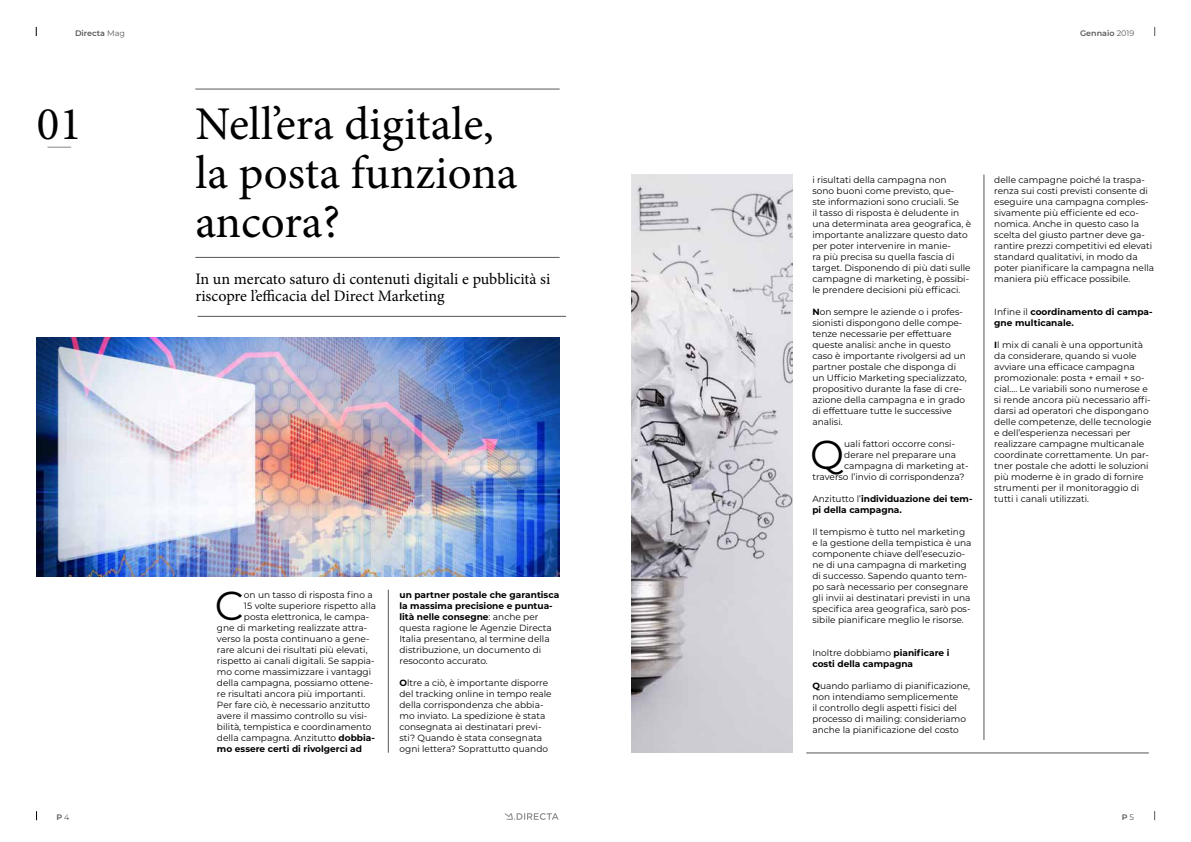
<style>
.page{position:relative;width:1191px;height:842px;background:#fff}
.page>*{position:absolute;margin:0;border:0;box-sizing:border-box;transform-origin:0 0}
.t1{font:47px/49px "Minion Pro";color:#000}
.t2{font:40.4px "Montserrat";color:#000}
.t3{font:16px/17px "Minion Pro";color:#000}
.t4{font:9px/11px "Montserrat";color:#000}
.t5{font:700 9px/11px "Montserrat";color:#000}
.t6{font:600 8px "Montserrat";color:#575756}
.s1{font-weight:400}
.s2{font-weight:700}
</style>
<div class="page">
<svg style="left:504px;top:813px;width:54px;height:7px"></svg>
<hr style="left:195px;top:89px;width:364px;height:1px;background:#575756">
<hr style="left:195px;top:257px;width:364px;height:1px;background:#575756">
<svg style="left:48px;top:147px;width:23px;height:1px"></svg>
<hr style="left:388px;top:590px;width:1px;height:163px;background:#575756">
<hr style="left:197px;top:316px;width:369px;height:1px;background:#575756">
<img style="left:36px;top:337px;width:523px;height:240px">
<hr style="left:983px;top:175px;width:1px;height:565px;background:#575756">
<img style="left:631px;top:175px;width:161px;height:578px">
<hr style="left:806px;top:753px;width:342px;height:1px;background:#575756">
<p class="t6" style="left:75px;top:27px;width:52px">Directa <span class="s1">Mag</span></p>
<p class="t6" style="left:1080px;top:27px;width:56px">Gennaio <span class="s1">2019</span></p>
<h1 class="t1" style="left:37px;top:100px;width:47px">01</h1>
<h1 class="t1" style="left:195px;top:100px;width:324px">Nell’era digitale, la posta funziona ancora?</h1>
<h3 class="t3" style="left:195px;top:271px;width:356px">In un mercato saturo di contenuti digitali e pubblicità si riscopre l’efficacia del Direct Marketing</h3>
<h2 class="t2" style="left:215px;top:578px;width:31px">C</h2>
<p class="t4" style="left:244px;top:589px;width:130px">on un tasso di risposta fino a</p>
<p class="t4" style="left:244px;top:600px;width:134px">15 volte superiore rispetto alla</p>
<p class="t4" style="left:244px;top:611px;width:127px">posta elettronica, le campa-</p>
<p class="t4" style="left:217px;top:622px;width:152px">gne di marketing realizzate attra-</p>
<p class="t4" style="left:217px;top:633px;width:154px">verso la posta continuano a gene-</p>
<p class="t4" style="left:217px;top:644px;width:152px">rare alcuni dei risultati più elevati,</p>
<p class="t4" style="left:217px;top:655px;width:159px">rispetto ai canali digitali. Se sappia-</p>
<p class="t4" style="left:217px;top:666px;width:156px">mo come massimizzare i vantaggi</p>
<p class="t4" style="left:217px;top:677px;width:158px">della campagna, possiamo ottene-</p>
<p class="t4" style="left:217px;top:688px;width:150px">re risultati ancora più importanti.</p>
<p class="t4" style="left:217px;top:699px;width:155px">Per fare ciò, è necessario anzitutto</p>
<p class="t4" style="left:217px;top:710px;width:152px">avere il massimo controllo su visi-</p>
<p class="t4" style="left:217px;top:721px;width:156px">bilità, tempistica e coordinamento</p>
<p class="t4" style="left:217px;top:732px;width:159px">della campagna. Anzitutto <span class="s2">dobbia-</span></p>
<p class="t5" style="left:217px;top:743px;width:147px">mo essere certi di rivolgerci ad</p>
<p class="t4" style="left:399px;top:589px;width:161px"><span class="s2">un partner postale che garantisca la massima precisione e puntua&shy;lità nelle consegne</span>: anche per questa ragione le Agenzie Directa<br>Italia presentano, al termine della distribuzione, un documento di resoconto accurato.</p>
<p class="t4" style="left:399px;top:677px;width:154px"><span class="s2">O</span>ltre a ciò, è importante disporre del tracking online in tempo reale della corrispondenza che abbia&shy;mo inviato. La spedizione è stata consegnata ai destinatari previ&shy;sti? Quando è stata consegnata ogni lettera? Soprattutto quando</p>
<p class="t4" style="left:812px;top:174px;width:160px">i risultati della campagna non<br>sono buoni come previsto, que-<br>ste informazioni sono cruciali. Se<br>il tasso di risposta è deludente in una determinata area geografica, è importante analizzare questo dato per poter intervenire in manie-<br>ra più precisa su quella fascia di target. Disponendo di più dati sulle campagne di marketing, è possibi&shy;le prendere decisioni più efficaci.</p>
<p class="t4" style="left:812px;top:306px;width:156px"><span class="s2">N</span>on sempre le aziende o i profes&shy;sionisti dispongono delle compe&shy;tenze necessarie per effettuare queste analisi: anche in questo caso è importante rivolgersi ad un partner postale che disponga di un Ufficio Marketing specializzato, propositivo durante la fase di cre&shy;azione della campagna e in grado di effettuare tutte le successive analisi.</p>
<h2 class="t2" style="left:810px;top:427px;width:35px">Q</h2>
<p class="t4" style="left:844px;top:438px;width:112px">uali fattori occorre consi-</p>
<p class="t4" style="left:844px;top:449px;width:113px">derare nel preparare una</p>
<p class="t4" style="left:844px;top:460px;width:126px">campagna di marketing at-</p>
<p class="t4" style="left:812px;top:471px;width:154px">traverso l’invio di corrispondenza?</p>
<p class="t5" style="left:812px;top:493px;width:162px"><span class="s1">Anzitutto l’</span>individuazione dei tem&shy;pi della campagna.</p>
<p class="t4" style="left:812px;top:526px;width:161px">Il tempismo è tutto nel marketing e la gestione della tempistica è una componente chiave dell’esecuzio&shy;ne di una campagna di marketing di successo. Sapendo quanto tem&shy;po sarà necessario per consegnare gli invii ai destinatari previsti in una specifica area geografica, sarò pos&shy;sibile pianificare meglio le risorse.</p>
<p class="t5" style="left:812px;top:647px;width:139px"><span class="s1">Inoltre dobbiamo</span> pianificare i costi della campagna</p>
<p class="t4" style="left:812px;top:680px;width:159px"><span class="s2">Q</span>uando parliamo di pianificazione, non intendiamo semplicemente<br>il controllo degli aspetti fisici del processo di mailing: consideriamo anche la pianificazione del costo</p>
<p class="t4" style="left:994px;top:174px;width:161px">delle campagne poiché la traspa&shy;renza sui costi previsti consente di eseguire una campagna comples&shy;sivamente più efficiente ed eco&shy;nomica. Anche in questo caso la scelta del giusto partner deve ga&shy;rantire prezzi competitivi ed elevati standard qualitativi, in modo da poter pianificare la campagna nella maniera più efficace possibile.</p>
<p class="t5" style="left:994px;top:306px;width:160px"><span class="s1">Infine il</span> coordinamento di campa&shy;gne multicanale.</p>
<p class="t4" style="left:994px;top:339px;width:159px"><span class="s2">I</span>l mix di canali è una opportunità da considerare, quando si vuole avviare una efficace campagna promozionale: posta + email + so&shy;cial…. Le variabili sono numerose e si rende ancora più necessario affi&shy;darsi ad operatori che dispongano delle competenze, delle tecnologie e dell’esperienza necessari per realizzare campagne multicanale coordinate correttamente. Un par&shy;tner postale che adotti le soluzioni più moderne è in grado di fornire strumenti per il monitoraggio di tutti i canali utilizzati.</p>
<p class="t6" style="left:56px;top:812px;width:15px">P <span class="s1">4</span></p>
<p class="t6" style="left:1121px;top:812px;width:14px">P <span class="s1">5</span></p>
</div>
